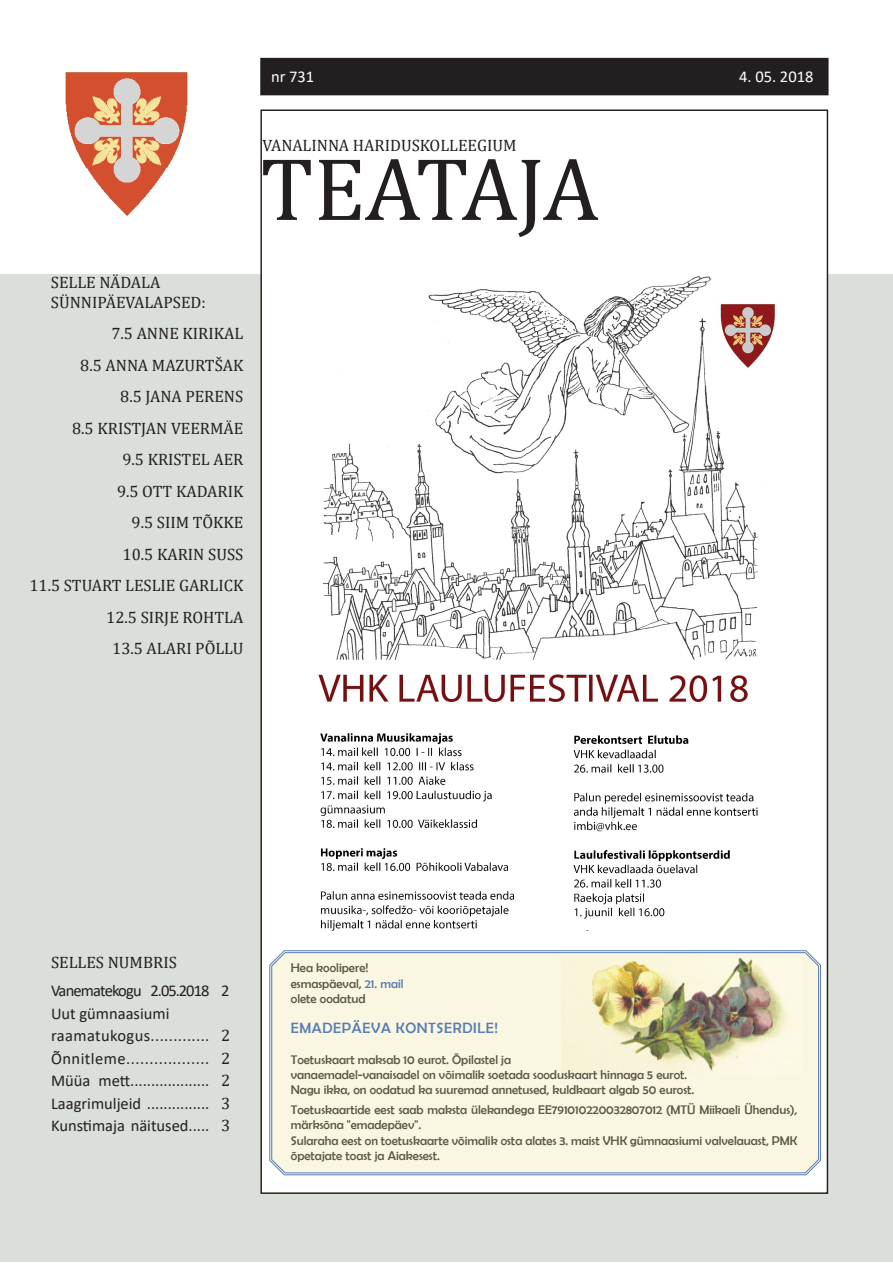
<style>
.page{position:relative;width:893px;height:1263px;background:#fff}
.page>*{position:absolute;margin:0;border:0;box-sizing:border-box;transform-origin:0 0}
.t1{font:90px "Cambria";letter-spacing:-.015em;color:#231f20}
.t2{font:16.5px "Cambria";color:#231f20}
.t3{font:16.5px "Calibri";color:#231f20}
.t4{font:16.5px "Calibri";letter-spacing:.03em;color:#231f20}
.t5{font:16.5px "Calibri";letter-spacing:.025em;color:#231f20}
.t6{font:16.5px "Calibri";letter-spacing:-.06em;color:#231f20}
.t7{font:16.5px "Calibri";color:#fff}
.t8{font:15px "Berlin Sans FB";letter-spacing:.04em;color:#577cb3}
.t9{font:12.75px/15.3px "Berlin Sans FB";color:#5c5647}
.s1{color:#577cb3}
</style>
<div class="page">
<div style="left:1px;top:275px;width:892px;height:987px;background:#dadfd9"></div>
<div style="left:260px;top:109px;width:568px;height:1085px;background:#fff;border:1px solid #231f20"></div>
<div style="left:260px;top:58px;width:568px;height:37px;background:#231f20"></div>
<img style="left:65px;top:72px;width:123px;height:144px">
<img style="left:318px;top:276px;width:457px;height:655px">
<svg style="left:269px;top:950px;width:552px;height:225px;background:#abbdd4"></svg>
<div style="left:271px;top:952px;width:548px;height:221px;background:#f9f6e1"></div>
<img style="left:561px;top:958px;width:241px;height:116px">
<p class="t7" style="left:271px;top:65px;width:45px">nr 731</p>
<p class="t7" style="left:739px;top:65px;width:76px">4. 05. 2018</p>
<p class="t2" style="left:51px;top:273px;width:111px">SELLE NÄDALA</p>
<p class="t2" style="left:51px;top:293px;width:156px">SÜNNIPÄEVALAPSED:</p>
<p class="t2" style="left:111px;top:324px;width:134px">7.5 ANNE KIRIKAL</p>
<p class="t2" style="left:80px;top:355px;width:165px">8.5 ANNA MAZURTŠAK</p>
<p class="t2" style="left:120px;top:387px;width:125px">8.5 JANA PERENS</p>
<p class="t2" style="left:72px;top:418px;width:173px">8.5 KRISTJAN VEERMÄE</p>
<p class="t2" style="left:122px;top:450px;width:123px">9.5 KRISTEL AER</p>
<p class="t2" style="left:117px;top:481px;width:128px">9.5 OTT KADARIK</p>
<p class="t2" style="left:132px;top:513px;width:113px">9.5 SIIM TÕKKE</p>
<p class="t2" style="left:123px;top:544px;width:122px">10.5 KARIN SUSS</p>
<p class="t2" style="left:30px;top:576px;width:215px">11.5 STUART LESLIE GARLICK</p>
<p class="t2" style="left:106px;top:607px;width:139px">12.5 SIRJE ROHTLA</p>
<p class="t2" style="left:112px;top:639px;width:133px">13.5 ALARI PÕLLU</p>
<p class="t2" style="left:263px;top:136px;width:256px">VANALINNA HARIDUSKOLLEEGIUM</p>
<p class="t1" style="left:260px;top:136px;width:340px">TEATAJA</p>
<p class="t2" style="left:51px;top:953px;width:127px">SELLES NUMBRIS</p>
<p class="t6" style="left:51px;top:979px;width:160px">Vanematekogu 2.05.2018</p>
<p class="t3" style="left:51px;top:1002px;width:120px">Uut gümnaasiumi</p>
<p class="t5" style="left:51px;top:1024px;width:160px">raamatukogus.............</p>
<p class="t4" style="left:51px;top:1047px;width:160px">Õnnitleme..................</p>
<p class="t3" style="left:51px;top:1069px;width:160px">Müüa mett...................</p>
<p class="t3" style="left:51px;top:1092px;width:160px">Laagrimuljeid ...............</p>
<p class="t3" style="left:51px;top:1114px;width:160px">Kunstimaja näitused.....</p>
<p class="t3" style="left:221px;top:979px;width:10px">2</p>
<p class="t2" style="left:221px;top:1026px;width:11px">2</p>
<p class="t2" style="left:221px;top:1048px;width:11px">2</p>
<p class="t2" style="left:221px;top:1071px;width:11px">2</p>
<p class="t2" style="left:221px;top:1093px;width:11px">3</p>
<p class="t2" style="left:221px;top:1116px;width:11px">3</p>
<p class="t9" style="left:291px;top:960px;width:79px">Hea koolipere!</p>
<p class="t9" style="left:291px;top:975px;width:114px">esmaspäeval, <span class="s1">21. mail</span></p>
<p class="t9" style="left:291px;top:991px;width:76px">olete oodatud</p>
<p class="t8" style="left:291px;top:1020px;width:209px">EMADEPÄEVA KONTSERDILE!</p>
<p class="t9" style="left:291px;top:1052px;width:222px">Toetuskaart maksab 10 eurot. Õpilastel ja</p>
<p class="t9" style="left:291px;top:1067px;width:398px">vanaemadel-vanaisadel on võimalik soetada sooduskaart hinnaga 5 eurot.</p>
<p class="t9" style="left:291px;top:1082px;width:405px">Nagu ikka, on oodatud ka suuremad annetused, kuldkaart algab 50 eurost.</p>
<p class="t9" style="left:291px;top:1102px;width:508px">Toetuskaartide eest saab maksta ülekandega EE791010220032807012 (MTÜ Miikaeli Ühendus), märksõna "emadepäev".</p>
<p class="t9" style="left:291px;top:1132px;width:508px">Sularaha eest on toetuskaarte võimalik osta alates 3. maist VHK gümnaasiumi valvelauast, PMK õpetajate toast ja Aiakesest.</p>
</div>
